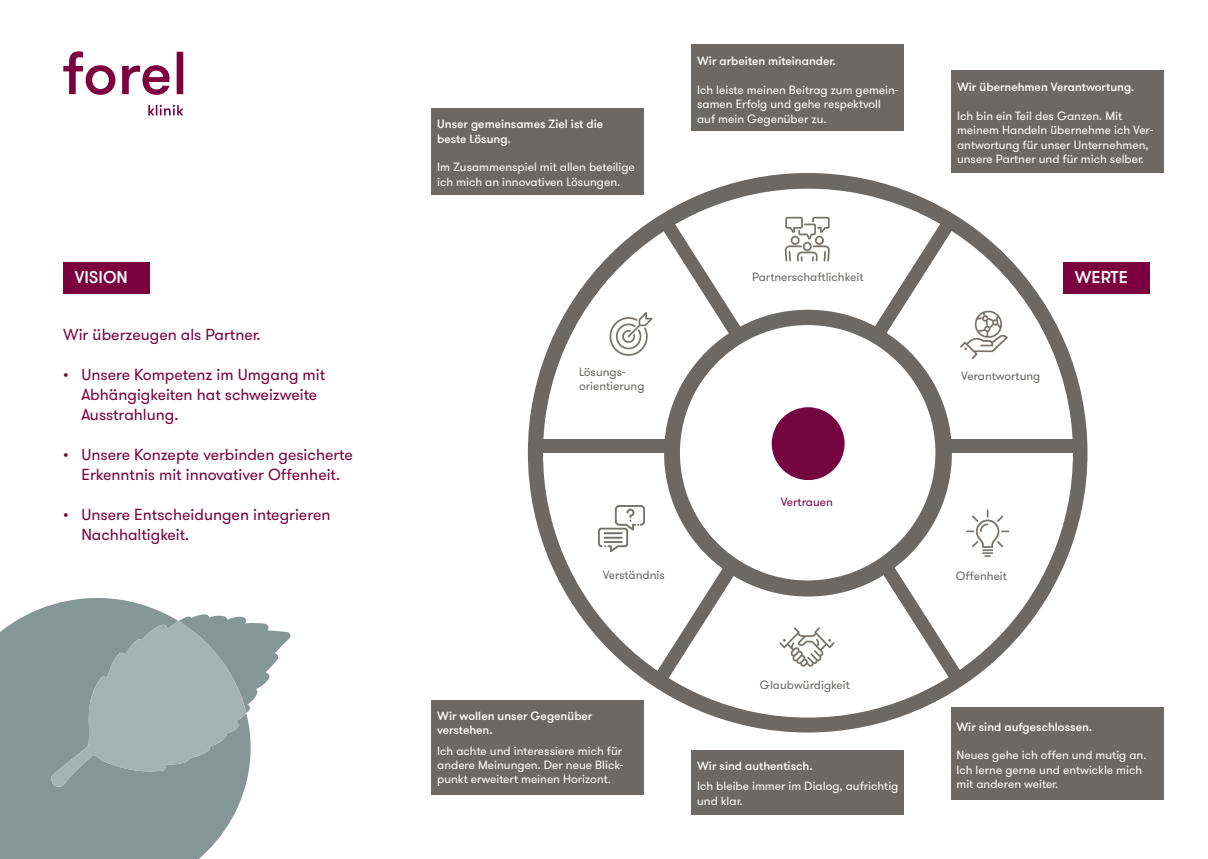
<style>
.page{position:relative;width:1208px;height:859px;background:#fff}
.page>*{position:absolute;margin:0;border:0;box-sizing:border-box;transform-origin:0 0}
.t1{font:500 17px "GT Walsheim";color:#fff}
.t2{font:16px/20px "GT Walsheim";color:#7c003f}
.t3{font:12px/14.4px "GT Walsheim";color:#fff}
.t4{font:500 12px/14.4px "GT Walsheim";color:#fff}
.t5{font:12px/14.4px "GT Walsheim";color:#6b6865}
.t6{font:12px "GT Walsheim";color:#750642}
</style>
<div class="page">
<div style="left:63px;top:262px;width:87px;height:31px;background:#7c003f"></div>
<div style="left:1063px;top:262px;width:87px;height:31px;background:#7c003f"></div>
<svg style="left:0;top:598px;width:245px;height:261px;background:#95a4a3"></svg>
<svg style="left:51px;top:614px;width:240px;height:173px;background:#a1b0af"></svg>
<div style="left:528px;top:173px;width:559px;height:559px;border:152px solid #6b6865;border-radius:50%"></div>
<div style="left:771px;top:407px;width:73px;height:73px;background:#750642;border-radius:50%"></div>
<div style="left:543px;top:189px;width:530px;height:529px;border:121px solid #fff;border-radius:50%"></div>
<svg style="left:63px;top:51px;width:120px;height:44px"></svg>
<svg style="left:148px;top:105px;width:35px;height:10px"></svg>
<div style="left:946px;top:439px;width:129px;height:14px;background:#6b6865"></div>
<div style="left:538px;top:439px;width:129px;height:14px;background:#6b6865"></div>
<svg style="left:658px;top:215px;width:87px;height:127px"></svg>
<svg style="left:877px;top:558px;width:87px;height:127px"></svg>
<svg style="left:868px;top:217px;width:88px;height:127px"></svg>
<svg style="left:653px;top:557px;width:88px;height:127px"></svg>
<img style="left:607px;top:311px;width:47px;height:47px">
<img style="left:779px;top:623px;width:56px;height:47px">
<img style="left:598px;top:506px;width:46px;height:46px">
<img style="left:957px;top:306px;width:53px;height:52px">
<img style="left:781px;top:209px;width:54px;height:56px">
<img style="left:964px;top:508px;width:47px;height:52px">
<div style="left:691px;top:750px;width:213px;height:64px;background:#6b6865"></div>
<div style="left:431px;top:700px;width:213px;height:95px;background:#6b6865"></div>
<div style="left:431px;top:108px;width:213px;height:87px;background:#6b6865"></div>
<div style="left:951px;top:71px;width:213px;height:102px;background:#6b6865"></div>
<div style="left:950px;top:707px;width:213px;height:92px;background:#6b6865"></div>
<div style="left:691px;top:45px;width:213px;height:86px;background:#6b6865"></div>
<p class="t4" style="left:437px;top:117px;width:167px">Unser gemeinsames Ziel ist die beste Lösung.</p>
<p class="t3" style="left:437px;top:160px;width:199px">Im Zusammenspiel mit allen beteilige ich mich an innovativen Lösungen.</p>
<p class="t4" style="left:697px;top:54px;width:140px">Wir arbeiten miteinander.</p>
<p class="t3" style="left:697px;top:83px;width:203px">Ich leiste meinen Beitrag zum gemein&shy;samen Erfolg und gehe respektvoll auf mein Gegenüber zu.</p>
<p class="t4" style="left:957px;top:80px;width:179px">Wir übernehmen Verantwortung.</p>
<p class="t3" style="left:957px;top:109px;width:198px">Ich bin ein Teil des Ganzen. Mit meinem Handeln übernehme ich Ver&shy;antwortung für unser Unternehmen, unsere Partner und für mich selber.</p>
<p class="t1" style="left:75px;top:267px;width:55px">VISION</p>
<p class="t1" style="left:1074px;top:267px;width:55px">WERTE</p>
<p class="t5" style="left:752px;top:270px;width:113px">Partnerschaftlichkeit</p>
<p class="t2" style="left:63px;top:325px;width:199px">Wir überzeugen als Partner.</p>
<p class="t2" style="left:81px;top:365px;width:245px;text-indent:-18px">• Unsere Kompetenz im Umgang mit<br>Abhängigkeiten hat schweizweite<br>Ausstrahlung.</p>
<p class="t2" style="left:63px;top:445px;width:291px;text-align:center">• Unsere Konzepte verbinden gesicherte<br>Erkenntnis mit innovativer Offenheit.</p>
<p class="t2" style="left:81px;top:505px;width:251px;text-indent:-18px">• Unsere Entscheidungen integrieren<br>Nachhaltigkeit.</p>
<p class="t5" style="left:579px;top:364px;width:67px">Lösungs&shy;orientierung</p>
<p class="t5" style="left:602px;top:568px;width:64px">Verständnis</p>
<p class="t6" style="left:781px;top:494px;width:54px">Vertrauen</p>
<p class="t4" style="left:437px;top:709px;width:157px">Wir wollen unser Gegenüber verstehen.</p>
<p class="t3" style="left:437px;top:743px;width:187px;text-align:justify">Ich achte und interessiere mich für andere Meinungen. Der neue Blick&shy;punkt erweitert meinen Horizont.</p>
<p class="t5" style="left:760px;top:678px;width:91px">Glaubwürdigkeit</p>
<p class="t4" style="left:697px;top:759px;width:117px">Wir sind authentisch.</p>
<p class="t3" style="left:697px;top:779px;width:203px">Ich bleibe immer im Dialog, aufrichtig und klar.</p>
<p class="t5" style="left:961px;top:369px;width:81px">Verantwortung</p>
<p class="t5" style="left:956px;top:569px;width:52px">Offenheit</p>
<p class="t4" style="left:956px;top:719px;width:137px">Wir sind aufgeschlossen.</p>
<p class="t3" style="left:956px;top:748px;width:191px">Neues gehe ich offen und mutig an.<br>Ich lerne gerne und entwickle mich mit anderen weiter.</p>
</div>
